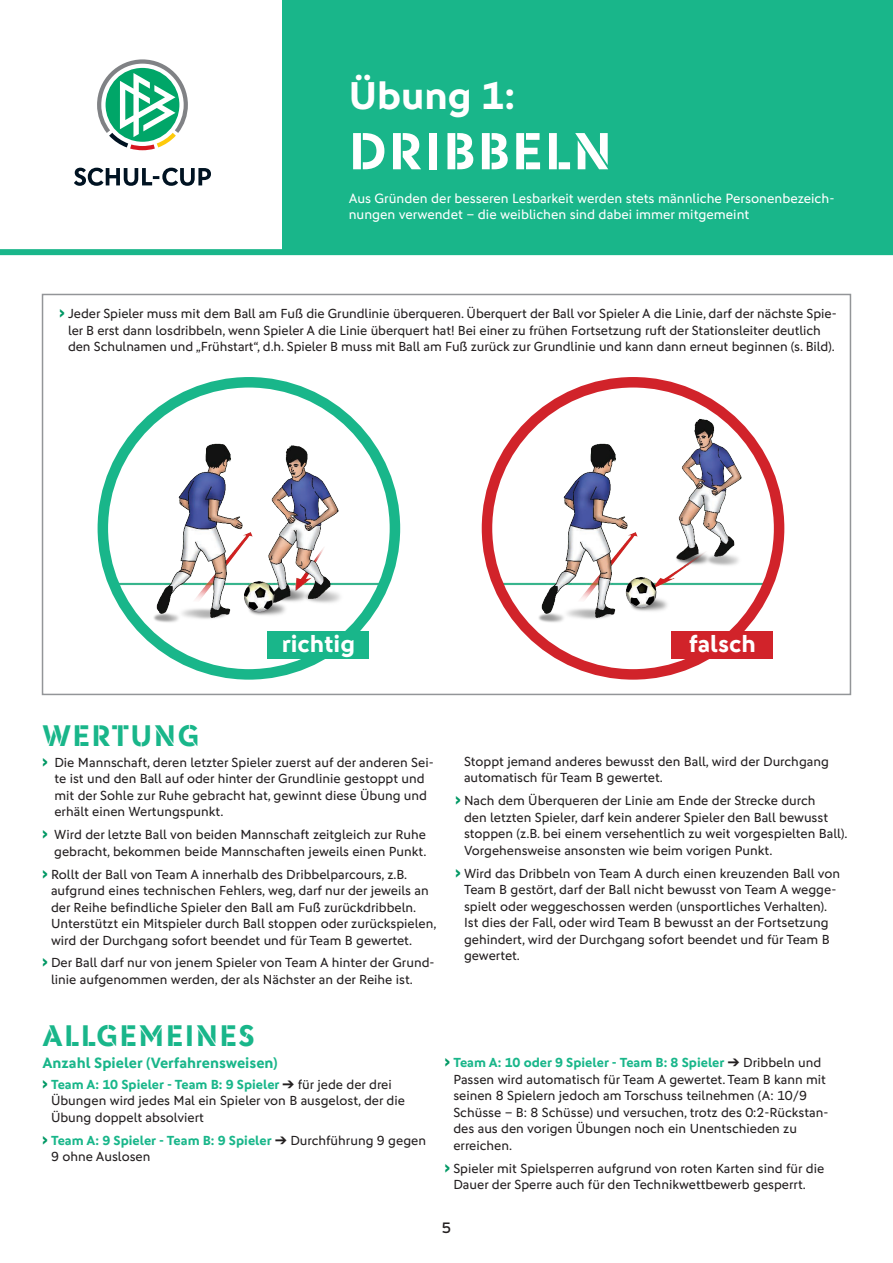
<style>
.page{position:relative;width:893px;height:1263px;background:#fff}
.page>*{position:absolute;margin:0;border:0;box-sizing:border-box;transform-origin:0 0}
.t1{font:52.5px "DFB Stencil";color:#fff}
.t2{font:700 39px "DFB Sans";color:#fff}
.t3{font:30px "DFB Stencil";letter-spacing:.05em;color:#19b68a}
.t4{font:700 24px "DFB Sans";color:#fff}
.t5{font:700 15px "DFB Sans";color:#19b68a}
.t6{font:15px "Interstate";color:#231f20}
.t7{font:13.5px/16.5px "DFB Sans";color:#fff}
.t8{font:13.2px/16.5px "DFB Sans";color:#231f20}
.s1{font-family:"Interstate";font-weight:900;font-stretch:condensed;font-size:13.5px;color:#009864}
.s2{font-weight:700;color:#19b68a}
</style>
<div class="page">
<div style="left:283px;top:0;width:610px;height:251px;background:#19b68a"></div>
<div style="left:0;top:249px;width:893px;height:6px;background:#19b68a"></div>
<svg style="left:74px;top:168px;width:137px;height:18px"></svg>
<svg style="left:97px;top:59px;width:91px;height:91px"></svg>
<div style="left:42px;top:294px;width:809px;height:401px;background:#fff;border:2px solid #939598"></div>
<img style="left:103px;top:382px;width:292px;height:292px;border-radius:146px">
<div style="left:98px;top:377px;width:302px;height:303px;border:10px solid #19b68a;border-radius:50%"></div>
<img style="left:487px;top:382px;width:292px;height:292px;border-radius:146px">
<div style="left:482px;top:377px;width:302px;height:303px;border:10px solid #d1232a;border-radius:50%"></div>
<div style="left:268px;top:631px;width:101px;height:28px;background:#19b68a"></div>
<div style="left:672px;top:631px;width:101px;height:28px;background:#d1232a"></div>
<h2 class="t2" style="left:349px;top:72px;width:168px">Übung 1:</h2>
<h1 class="t1" style="left:349px;top:120px;width:195px">DRI BBELN</h1>
<p class="t7" style="left:349px;top:190px;width:487px">Aus Gründen der besseren Lesbarkeit werden stets männliche Personenbezeich&shy;nungen verwendet – die weiblichen sind dabei immer mitgemeint</p>
<p class="t8" style="left:60px;top:305px;width:779px;text-align:center"><span class="s1">&gt;</span> Jeder Spieler muss mit dem Ball am Fuß die Grundlinie überqueren. Überquert der Ball vor Spieler A die Linie, darf der nächste Spie&shy;ler B erst dann losdribbeln, wenn Spieler A die Linie überquert hat! Bei einer zu frühen Fortsetzung ruft der Stationsleiter deutlich den Schulnamen und „Frühstart“, d.h. Spieler B muss mit Ball am Fuß zurück zur Grundlinie und kann dann erneut beginnen (s. Bild).</p>
<h3 class="t4" style="left:282px;top:630px;width:75px">richtig</h3>
<h3 class="t4" style="left:689px;top:630px;width:68px">falsch</h3>
<h3 class="t3" style="left:43px;top:718px;width:111px">WERTUNG</h3>
<p class="t8" style="left:54px;top:754px;width:381px;text-indent:-12px"><span class="s1">&gt;</span> Die Mannschaft, deren letzter Spieler zuerst auf der anderen Sei&shy;te ist und den Ball auf oder hinter der Grundlinie gestoppt und mit der Sohle zur Ruhe gebracht hat, gewinnt diese Übung und erhält einen Wertungspunkt.</p>
<p class="t8" style="left:43px;top:826px;width:385px;text-align:right"><span class="s1">&gt;</span> Wird der letzte Ball von beiden Mannschaft zeitgleich zur Ruhe gebracht, bekommen beide Mannschaften jeweils einen Punkt.</p>
<p class="t8" style="left:51px;top:866px;width:387px;text-indent:-9px"><span class="s1">&gt;</span> Rollt der Ball von Team A innerhalb des Dribbelparcours, z.B. aufgrund eines technischen Fehlers, weg, darf nur der jeweils an der Reihe befindliche Spieler den Ball am Fuß zurückdribbeln.<br>Unterstützt ein Mitspieler durch Ball stoppen oder zurückspielen, wird der Durchgang sofort beendet und für Team B gewertet.</p>
<p class="t8" style="left:51px;top:954px;width:385px;text-indent:-9px"><span class="s1">&gt;</span> Der Ball darf nur von jenem Spieler von Team A hinter der Grund&shy;linie aufgenommen werden, der als Nächster an der Reihe ist.</p>
<p class="t8" style="left:464px;top:753px;width:366px">Stoppt jemand anderes bewusst den Ball, wird der Durchgang automatisch für Team B gewertet.</p>
<p class="t8" style="left:464px;top:792px;width:385px;text-indent:-9px"><span class="s1">&gt;</span> Nach dem Überqueren der Linie am Ende der Strecke durch<br>den letzten Spieler, darf kein anderer Spieler den Ball bewusst stoppen (z.B. bei einem versehentlich zu weit vorgespielten Ball).<br>Vorgehensweise ansonsten wie beim vorigen Punkt.</p>
<p class="t8" style="left:464px;top:865px;width:378px;text-indent:-9px"><span class="s1">&gt;</span> Wird das Dribbeln von Team A durch einen kreuzenden Ball von Team B gestört, darf der Ball nicht bewusst von Team A wegge&shy;spielt oder weggeschossen werden (unsportliches Verhalten).<br>Ist dies der Fall, oder wird Team B bewusst an der Fortsetzung gehindert, wird der Durchgang sofort beendet und für Team B gewertet.</p>
<h3 class="t3" style="left:43px;top:1017px;width:212px">ALLGEMEINES</h3>
<p class="t5" style="left:43px;top:1054px;width:237px">Anzahl Spieler (Verfahrensweisen)</p>
<p class="t8" style="left:51px;top:1076px;width:355px;text-indent:-9px"><span class="s1">&gt;</span> <span class="s2">Team A: 10 Spieler - Team B: 9 Spieler</span> ➔ für jede der drei<br>Übungen wird jedes Mal ein Spieler von B ausgelost, der die<br>Übung doppelt absolviert</p>
<p class="t8" style="left:51px;top:1132px;width:377px;text-indent:-9px"><span class="s1">&gt;</span> <span class="s2">Team A: 9 Spieler - Team B: 9 Spieler</span> ➔ Durchführung 9 gegen<br>9 ohne Auslosen</p>
<p class="t8" style="left:453px;top:1054px;width:376px;text-indent:-9px"><span class="s1">&gt;</span> <span class="s2">Team A: 10 oder 9 Spieler - Team B: 8 Spieler</span> ➔ Dribbeln und Passen wird automatisch für Team A gewertet. Team B kann mit seinen 8 Spielern jedoch am Torschuss teilnehmen (A: 10/9<br>Schüsse – B: 8 Schüsse) und versuchen, trotz des 0:2-Rückstan&shy;des aus den vorigen Übungen noch ein Unentschieden zu erreichen.</p>
<p class="t8" style="left:453px;top:1159px;width:372px;text-indent:-9px"><span class="s1">&gt;</span> Spieler mit Spielsperren aufgrund von roten Karten sind für die<br>Dauer der Sperre auch für den Technikwettbewerb gesperrt.</p>
<p class="t6" style="left:442px;top:1219px;width:11px">5</p>
</div>
